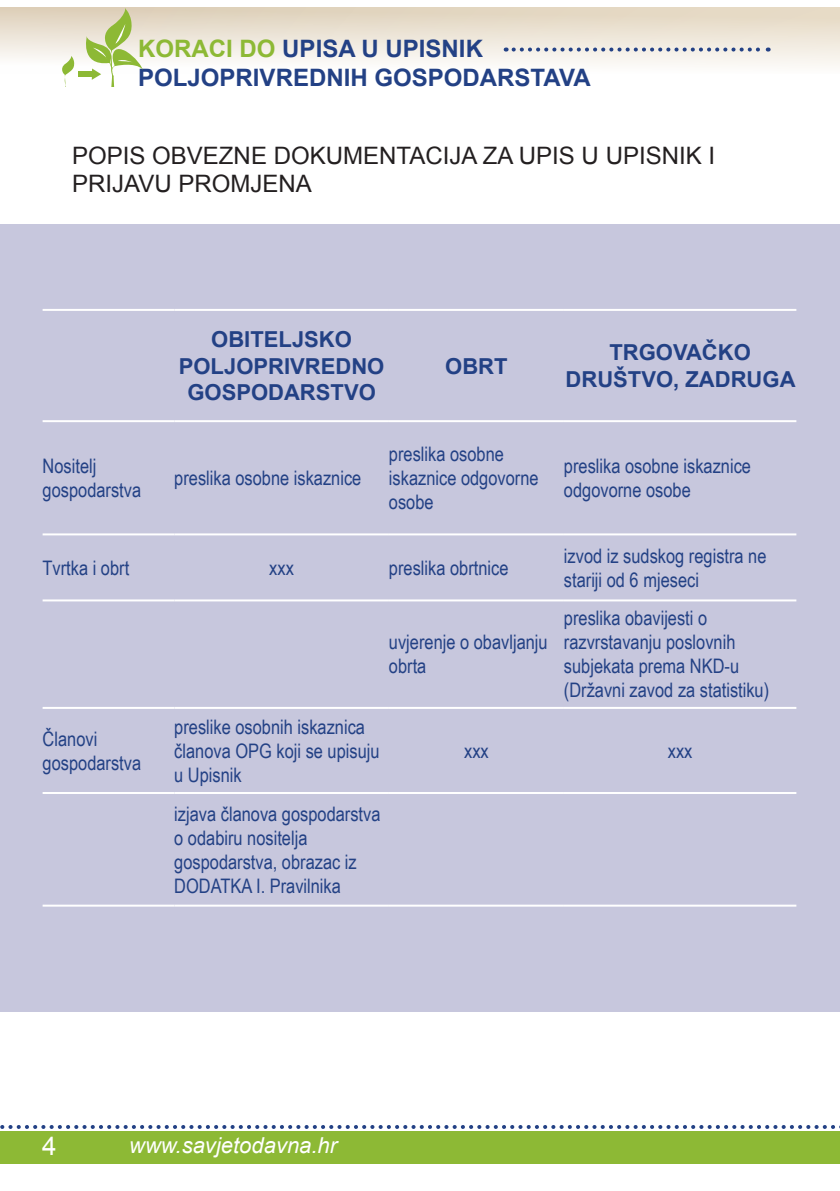
<style>
.page{position:relative;width:840px;height:1191px;background:#fff}
.page>*{position:absolute;margin:0;border:0;box-sizing:border-box;transform-origin:0 0}
.t1{font:26px "Arial";color:#fff}
.TEKST{font:24px/28.8px "Arial";color:#231f20}
.t2{font:700 24px/28.8px "Arial";color:#234185}
.TEKST-2{font:700 22px/26.4px "Arial";color:#234185;text-align:center}
.t3{font:italic 22px "Arial";color:#fff}
.TEKST-3{font:20px/24px "Arial Narrow";color:#234185}
.s1{color:#8db935}
</style>
<div class="page">
<div style="left:0;top:8px;width:839px;height:66px;background:linear-gradient(to bottom,#e0d2bb,#feffff)"></div>
<div style="left:0;top:1131px;width:839px;height:32px;background:#8db935"></div>
<svg style="left:0;top:1125px;width:840px;height:4px"></svg>
<svg style="left:513px;top:48px;width:255px;height:4px"></svg>
<svg style="left:62px;top:8px;width:81px;height:78px"></svg>
<svg style="left:839px;top:8px;width:1px;height:58px"></svg>
<div style="left:0;top:224px;width:839px;height:787px;background:#c7c7dd"></div>
<hr style="left:43px;top:309px;width:131px;height:2px;background:#fff">
<hr style="left:174px;top:309px;width:215px;height:2px;background:#fff">
<hr style="left:389px;top:309px;width:174px;height:2px;background:#fff">
<hr style="left:563px;top:309px;width:233px;height:2px;background:#fff">
<hr style="left:43px;top:599px;width:131px;height:2px;background:#fff">
<hr style="left:174px;top:599px;width:215px;height:2px;background:#fff">
<hr style="left:389px;top:599px;width:174px;height:2px;background:#fff">
<hr style="left:563px;top:599px;width:233px;height:2px;background:#fff">
<hr style="left:43px;top:707px;width:131px;height:2px;background:#fff">
<hr style="left:174px;top:707px;width:215px;height:2px;background:#fff">
<hr style="left:389px;top:707px;width:174px;height:2px;background:#fff">
<hr style="left:563px;top:707px;width:233px;height:2px;background:#fff">
<hr style="left:43px;top:792px;width:131px;height:2px;background:#fff">
<hr style="left:174px;top:792px;width:215px;height:2px;background:#fff">
<hr style="left:389px;top:792px;width:174px;height:2px;background:#fff">
<hr style="left:563px;top:792px;width:233px;height:2px;background:#fff">
<hr style="left:43px;top:420px;width:131px;height:2px;background:#fff">
<hr style="left:174px;top:420px;width:215px;height:2px;background:#fff">
<hr style="left:389px;top:420px;width:174px;height:2px;background:#fff">
<hr style="left:563px;top:420px;width:233px;height:2px;background:#fff">
<hr style="left:43px;top:533px;width:131px;height:2px;background:#fff">
<hr style="left:174px;top:533px;width:215px;height:2px;background:#fff">
<hr style="left:389px;top:533px;width:174px;height:2px;background:#fff">
<hr style="left:563px;top:533px;width:233px;height:2px;background:#fff">
<hr style="left:43px;top:904px;width:131px;height:2px;background:#fff">
<hr style="left:174px;top:904px;width:215px;height:2px;background:#fff">
<hr style="left:389px;top:904px;width:174px;height:2px;background:#fff">
<hr style="left:563px;top:904px;width:233px;height:2px;background:#fff">
<p class="t2" style="left:138px;top:35px;width:454px"><span class="s1">KORACI DO</span> UPISA U UPISNIK<br>POLJOPRIVREDNIH GOSPODARSTAVA</p>
<p class="TEKST" style="left:72px;top:141px;width:644px">POPIS OBVEZNE DOKUMENTACIJA ZA UPIS U UPISNIK I<br>PRIJAVU PROMJENA</p>
<p class="TEKST-2" style="left:179px;top:327px;width:207px">OBITELJSKO<br>POLJOPRIVREDNO<br>GOSPODARSTVO</p>
<p class="TEKST-2" style="left:445px;top:353px;width:64px">OBRT</p>
<p class="TEKST-2" style="left:565px;top:340px;width:231px">TRGOVAČKO<br>DRUŠTVO, ZADRUGA</p>
<p class="TEKST-3" style="left:43px;top:453px;width:100px">Nositelj gospodarstva</p>
<p class="TEKST-3" style="left:174px;top:465px;width:188px">preslika osobne iskaznice</p>
<p class="TEKST-3" style="left:389px;top:441px;width:151px">preslika osobne iskaznice odgovorne osobe</p>
<p class="TEKST-3" style="left:43px;top:555px;width:88px">Tvrtka i obrt</p>
<p class="TEKST-3" style="left:269px;top:555px;width:26px">xxx</p>
<p class="TEKST-3" style="left:389px;top:555px;width:121px">preslika obrtnice</p>
<p class="TEKST-3" style="left:389px;top:629px;width:160px">uvjerenje o obavljanju obrta</p>
<p class="TEKST-3" style="left:563px;top:453px;width:188px">preslika osobne iskaznice odgovorne osobe</p>
<p class="TEKST-3" style="left:563px;top:543px;width:204px">izvod iz sudskog registra ne stariji od 6 mjeseci</p>
<p class="TEKST-3" style="left:563px;top:605px;width:207px">preslika obavijesti o razvrstavanju poslovnih subjekata prema NKD-u (Državni zavod za statistiku)</p>
<p class="TEKST-3" style="left:43px;top:726px;width:100px">Članovi gospodarstva</p>
<p class="TEKST-3" style="left:174px;top:714px;width:207px">preslike osobnih iskaznica članova OPG koji se upisuju u Upisnik</p>
<p class="TEKST-3" style="left:174px;top:800px;width:208px">izjava članova gospodarstva o odabiru nositelja gospodarstva, obrazac iz<br>DODATKA I. Pravilnika</p>
<p class="TEKST-3" style="left:464px;top:738px;width:26px">xxx</p>
<p class="TEKST-3" style="left:667px;top:738px;width:26px">xxx</p>
<h1 class="t1" style="left:42px;top:1128px;width:16px">4</h1>
<p class="t3" style="left:129px;top:1130px;width:209px">www.savjetodavna.hr</p>
</div>
